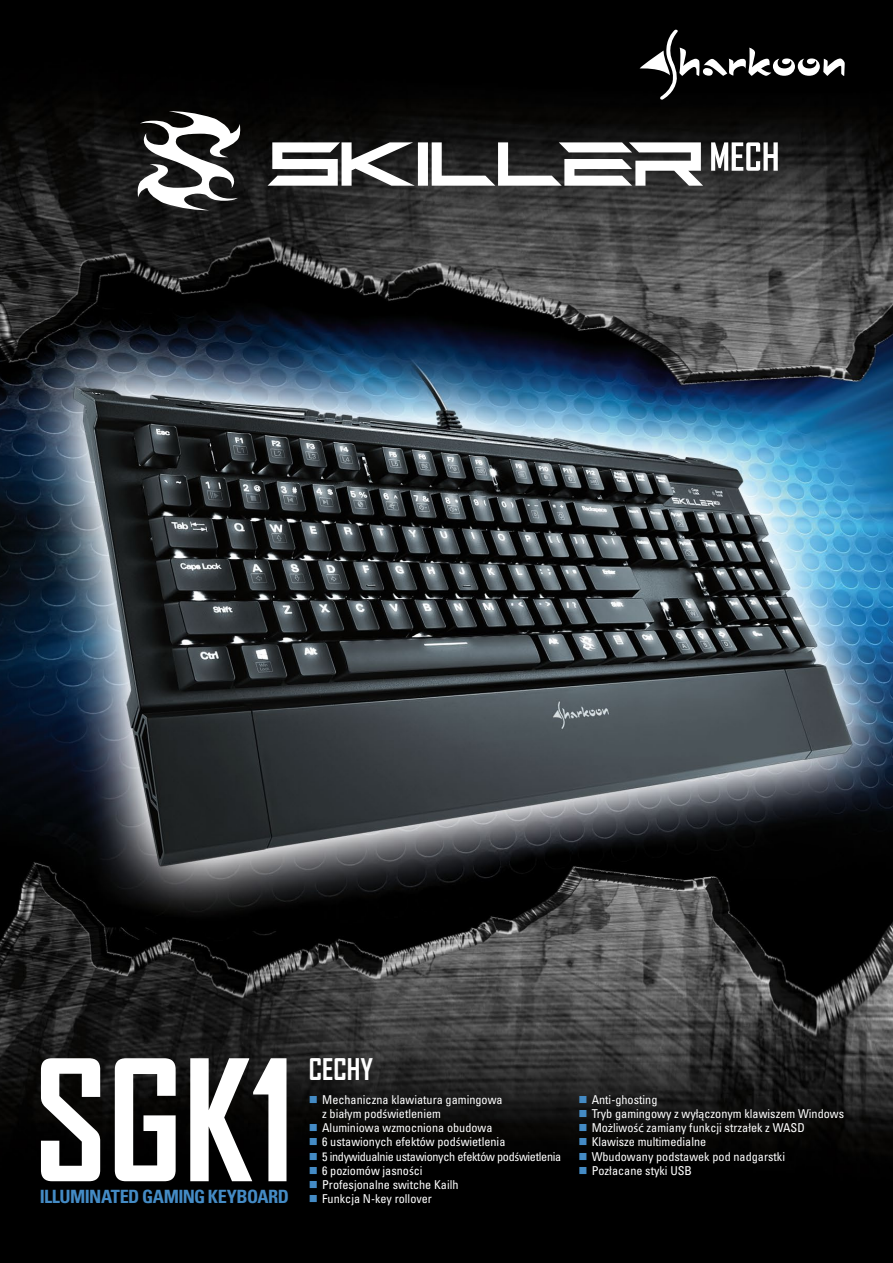
<style>
.page{position:relative;width:893px;height:1263px;background:#fff}
.page>*{position:absolute;margin:0;border:0;box-sizing:border-box;transform-origin:0 0}
.t1{font:700 160.95px "Agency FB";color:#fff}
.t2{font:700 28.5px "Agency FB";color:#fff}
.t3{font:700 condensed 18.3px "Univers";letter-spacing:-.035em;color:#448bc5}
.t4{font:condensed 12.15px/14.2px "Univers";color:#fff}
.t5{font:condensed 12.15px "Univers";letter-spacing:-.025em;color:#fff}
.s1{color:#448bc5}
.s2{font-family:"Myriad Pro";font-stretch:normal}
</style>
<div class="page">
<img style="left:0;top:0;width:893px;height:1263px">
<svg style="left:640px;top:29px;width:205px;height:71px;background:#262626"></svg>
<svg style="left:711px;top:142px;width:67px;height:29px"></svg>
<svg style="left:137px;top:111px;width:566px;height:99px"></svg>
<svg style="left:253px;top:1058px;width:33px;height:123px"></svg>
<h1 class="t1" style="left:34px;top:1021px;width:220px">SGK</h1>
<h3 class="t3" style="left:40px;top:1185px;width:251px">ILLUMINATED GAMING KEYBOARD</h3>
<h2 class="t2" style="left:309px;top:1051px;width:66px">CECHY</h2>
<p class="t4" style="left:322px;top:1092px;width:182px;text-indent:-13px"><span class="s1">■</span> Mechaniczna klawiatura gamingowa z białym pod<span class="s2">ś</span>wietleniem</p>
<p class="t4" style="left:309px;top:1120px;width:185px"><span class="s1">■</span> Aluminiowa wzmocniona obudowa</p>
<p class="t4" style="left:309px;top:1135px;width:198px"><span class="s1">■</span> 6 ustawionych efektów pod<span class="s2">ś</span>wietlenia</p>
<p class="t5" style="left:309px;top:1148px;width:254px"><span class="s1">■</span> 5 indywidualnie ustawionych efektów pod<span class="s2">ś</span>wietlenia</p>
<p class="t4" style="left:309px;top:1163px;width:115px"><span class="s1">■</span> 6 poziomów jasno<span class="s2">ś</span>ci</p>
<p class="t4" style="left:309px;top:1177px;width:151px"><span class="s1">■</span> Profesjonalne switche Kailh</p>
<p class="t4" style="left:309px;top:1192px;width:125px"><span class="s1">■</span> Funkcja N-key rollover</p>
<p class="t4" style="left:578px;top:1092px;width:81px"><span class="s1">■</span> Anti-ghosting</p>
<p class="t4" style="left:578px;top:1106px;width:267px"><span class="s1">■</span> Tryb gamingowy z wył<span class="s2">ą</span>czonym klawiszem Windows</p>
<p class="t4" style="left:578px;top:1120px;width:228px"><span class="s1">■</span> Mo<span class="s2">ż</span>liwo<span class="s2">ść</span> zamiany funkcji strzałek z WASD</p>
<p class="t4" style="left:578px;top:1135px;width:129px"><span class="s1">■</span> Klawisze multimedialne</p>
<p class="t4" style="left:578px;top:1149px;width:208px"><span class="s1">■</span> Wbudowany podstawek pod nadgarstki</p>
<p class="t4" style="left:578px;top:1163px;width:115px"><span class="s1">■</span> Pozłacane styki USB</p>
</div>
